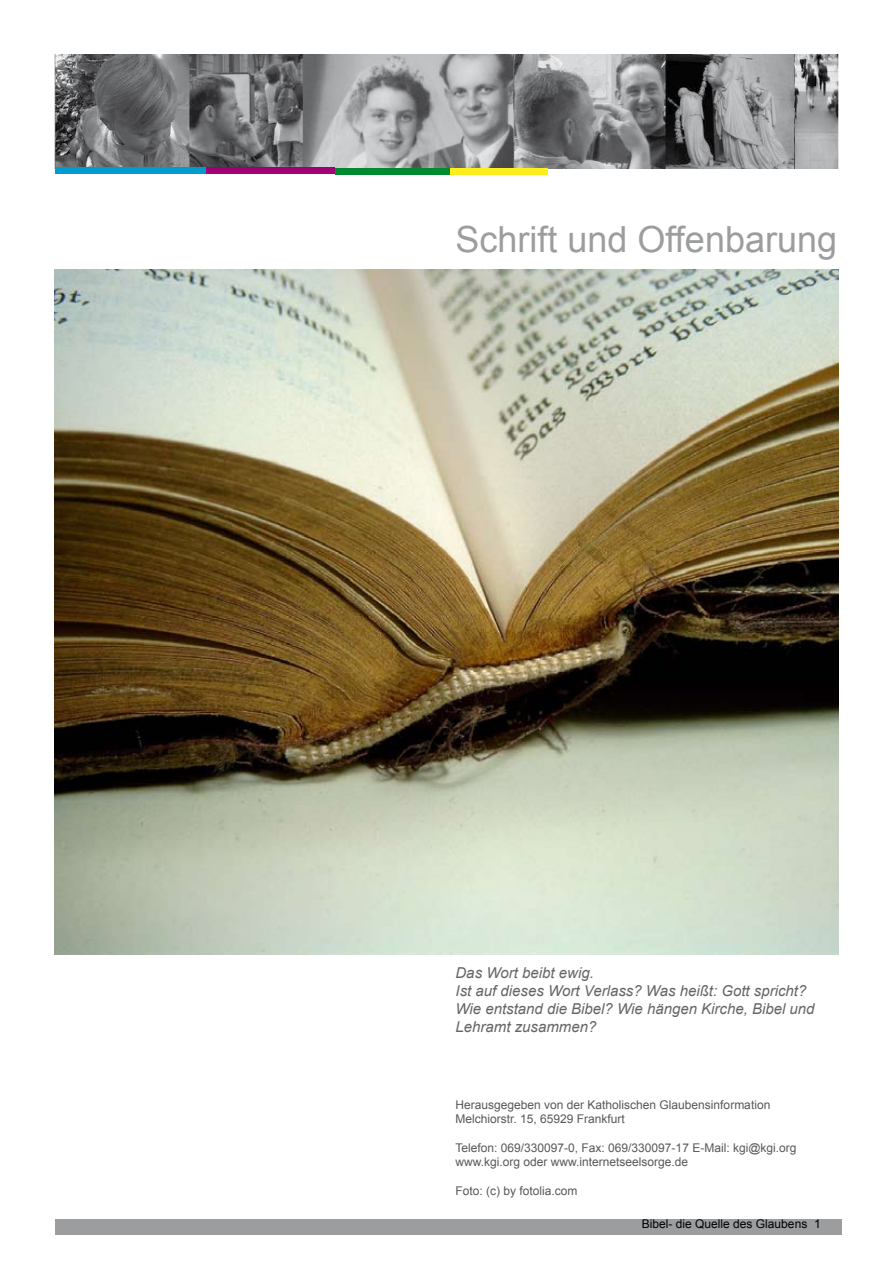
<style>
.page{position:relative;width:893px;height:1263px;background:#fff}
.page>*{position:absolute;margin:0;border:0;box-sizing:border-box;transform-origin:0 0}
.t1{font:36px "Arial";color:#9c9d9f}
.t2{font:italic 15px/18px "Arial";color:#646567}
.t3{font:12px/14.4px "Arial";color:#58585a}
.t4{font:12px "Arial";color:#000}
</style>
<div class="page">
<div style="left:55px;top:1219px;width:787px;height:16px;background:#9c9d9f"></div>
<img style="left:54px;top:54px;width:785px;height:114px">
<div style="left:55px;top:168px;width:151px;height:6px;background:#009ccf"></div>
<div style="left:206px;top:168px;width:129px;height:6px;background:#9f0072"></div>
<div style="left:335px;top:168px;width:116px;height:6px;background:#008a30"></div>
<div style="left:451px;top:168px;width:97px;height:6px;background:#ffee1d"></div>
<img style="left:54px;top:269px;width:785px;height:685px">
<h1 class="t1" style="left:455px;top:216px;width:383px">Schrift und Offenbarung</h1>
<p class="t2" style="left:455px;top:964px;width:361px">Das Wort beibt ewig.<br>Ist auf dieses Wort Verlass? Was heißt: Gott spricht?<br>Wie entstand die Bibel? Wie hängen Kirche, Bibel und Lehramt zusammen?</p>
<p class="t3" style="left:455px;top:1097px;width:316px">Herausgegeben von der Katholischen Glaubensinformation<br>Melchiorstr. 15, 65929 Frankfurt</p>
<p class="t3" style="left:455px;top:1140px;width:343px">Telefon: 069/330097-0, Fax: 069/330097-17 E-Mail: kgi@kgi.org www.kgi.org oder www.internetseelsorge.de</p>
<p class="t3" style="left:455px;top:1184px;width:124px">Foto: (c) by fotolia.com</p>
<p class="t4" style="left:642px;top:1216px;width:180px">Bibel- die Quelle des Glaubens 1</p>
</div>
